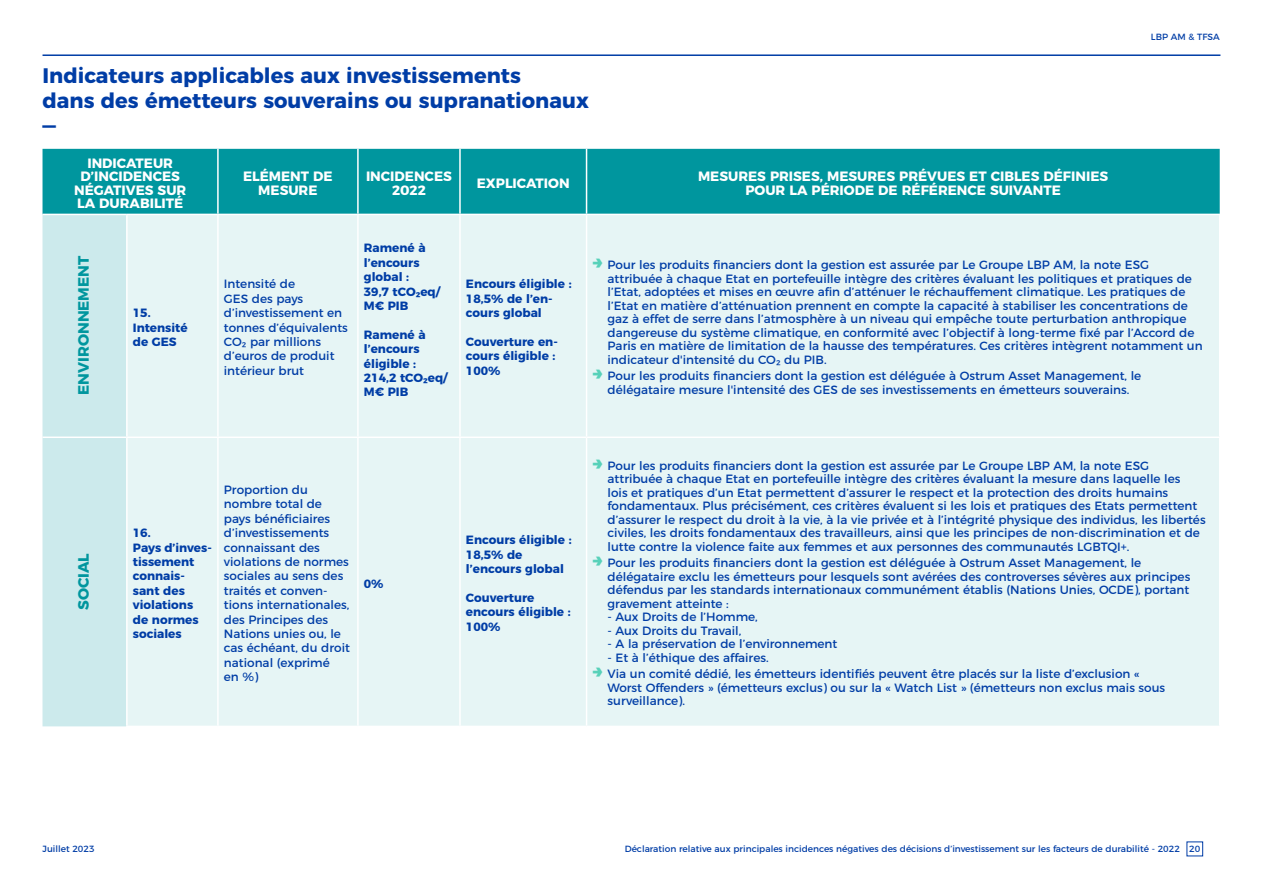
<style>
.page{position:relative;width:1263px;height:893px;background:#fff}
.page>*{position:absolute;margin:0;border:0;box-sizing:border-box;transform-origin:0 0}
.t1{font:700 21px/25.2px "Montserrat";color:#003da6}
.t2{font:700 15px "Montserrat";color:#00969e}
.t3{font:700 13.5px/13.5px "Montserrat";color:#fff;text-align:center}
.t4{font:12px/14.4px "Montserrat";color:#003da6}
.t5{font:700 12px/14.4px "Montserrat";color:#003da6}
.t6{font:9px "Montserrat";color:#003da6}
.s1{font-weight:100;font-size:18px;color:#58d1b9}
</style>
<div class="page">
<hr style="left:43px;top:54px;width:1177px;height:2px;background:#003da6">
<div style="left:43px;top:149px;width:1177px;height:65px;background:#00969e"></div>
<div style="left:43px;top:215px;width:83px;height:511px;background:#cceaec"></div>
<div style="left:128px;top:215px;width:1091px;height:511px;background:#e6f5f5"></div>
<hr style="left:217px;top:149px;width:2px;height:65px;background:#fff">
<hr style="left:357px;top:149px;width:2px;height:65px;background:#fff">
<hr style="left:459px;top:149px;width:2px;height:65px;background:#fff">
<hr style="left:586px;top:149px;width:1px;height:65px;background:#fff">
<hr style="left:127px;top:436px;width:91px;height:2px;background:#fff">
<hr style="left:358px;top:436px;width:102px;height:2px;background:#fff">
<hr style="left:460px;top:436px;width:126px;height:2px;background:#fff">
<hr style="left:586px;top:436px;width:634px;height:2px;background:#fff">
<hr style="left:218px;top:436px;width:140px;height:2px;background:#fff">
<hr style="left:459px;top:438px;width:2px;height:288px;background:#fff">
<hr style="left:586px;top:438px;width:1px;height:288px;background:#fff">
<hr style="left:43px;top:436px;width:84px;height:2px;background:#fff">
<hr style="left:217px;top:215px;width:2px;height:221px;background:#fff">
<hr style="left:217px;top:438px;width:2px;height:288px;background:#fff">
<hr style="left:357px;top:215px;width:2px;height:221px;background:#fff">
<hr style="left:357px;top:438px;width:2px;height:288px;background:#fff">
<hr style="left:459px;top:215px;width:2px;height:221px;background:#fff">
<hr style="left:586px;top:215px;width:1px;height:221px;background:#fff">
<h1 class="t1" style="left:43px;top:61px;width:548px">Indicateurs applicables aux investissements<br>dans des émetteurs souverains ou supranationaux —</h1>
<p class="t3" style="left:74px;top:155px;width:114px">INDICATEUR<br>D’INCIDENCES<br>NÉGATIVES SUR<br>LA DURABILITÉ</p>
<p class="t3" style="left:243px;top:169px;width:91px">ELÉMENT DE<br>MESURE</p>
<p class="t3" style="left:366px;top:169px;width:87px">INCIDENCES<br>2022</p>
<p class="t3" style="left:477px;top:176px;width:94px">EXPLICATION</p>
<p class="t3" style="left:698px;top:169px;width:412px">MESURES PRISES, MESURES PRÉVUES ET CIBLES DÉFINIES<br>POUR LA PÉRIODE DE RÉFÉRENCE SUIVANTE</p>
<p class="t6" style="left:1151px;top:29px;width:70px">LBP AM &amp; TFSA</p>
<p class="t2" style="left:71px;top:395px;width:141px;rotate:-90deg">ENVIRONNEMENT</p>
<p class="t2" style="left:71px;top:610px;width:58px;rotate:-90deg">SOCIAL</p>
<p class="t5" style="left:133px;top:305px;width:56px">15.<br>Intensité de GES</p>
<p class="t4" style="left:224px;top:276px;width:125px">Intensité de<br>GES des pays d’investissement en tonnes d’équivalents<br>CO₂ par millions d’euros de produit intérieur brut</p>
<p class="t5" style="left:364px;top:240px;width:78px">Ramené à l’encours global :<br>39,7 tCO₂eq/<br>M€ PIB</p>
<p class="t5" style="left:364px;top:326px;width:85px">Ramené à l’encours éligible :<br>214,2 tCO₂eq/<br>M€ PIB</p>
<p class="t5" style="left:466px;top:276px;width:107px">Encours éligible :<br>18,5% de l’en&shy;cours global</p>
<p class="t5" style="left:466px;top:334px;width:93px">Couverture en&shy;cours éligible :<br>100%</p>
<p class="t4" style="left:607px;top:257px;width:597px;line-height:13.5px;text-indent:-15px"><span class="s1">ڱ</span> Pour les produits financiers dont la gestion est assurée par Le Groupe LBP AM, la note ESG attribuée à chaque Etat en portefeuille intègre des critères évaluant les politiques et pratiques de l’Etat, adoptées et mises en œuvre afin d’atténuer le réchauffement climatique. Les pratiques de l’Etat en matière d’atténuation prennent en compte la capacité à stabiliser les concentrations de gaz à effet de serre dans l’atmosphère à un niveau qui empêche toute perturbation anthropique dangereuse du système climatique, en conformité avec l’objectif à long-terme fixé par l’Accord de Paris en matière de limitation de la hausse des températures. Ces critères intègrent notamment un indicateur d'intensité du CO₂ du PIB.</p>
<p class="t4" style="left:592px;top:368px;width:550px;line-height:13.5px;text-align:center"><span class="s1">ڱ</span> Pour les produits financiers dont la gestion est déléguée à Ostrum Asset Management, le délégataire mesure l'intensité des GES de ses investissements en émetteurs souverains.</p>
<p class="t5" style="left:133px;top:525px;width:81px">16.<br>Pays d’inves&shy;tissement connais&shy;sant des violations<br>de normes sociales</p>
<p class="t4" style="left:224px;top:482px;width:128px">Proportion du nombre total de pays bénéficiaires d’investissements connaissant des violations de normes sociales au sens des traités et conven&shy;tions internationales, des Principes des<br>Nations unies ou, le cas échéant, du droit national (exprimé<br>en %)</p>
<p class="t5" style="left:364px;top:575px;width:21px">0%</p>
<p class="t5" style="left:466px;top:532px;width:107px">Encours éligible :<br>18,5% de l’encours global</p>
<p class="t5" style="left:466px;top:590px;width:106px">Couverture encours éligible :<br>100%</p>
<p class="t4" style="left:607px;top:458px;width:600px;line-height:13.5px;text-indent:-15px"><span class="s1">ڱ</span> Pour les produits financiers dont la gestion est assurée par Le Groupe LBP AM, la note ESG attribuée à chaque Etat en portefeuille intègre des critères évaluant la mesure dans laquelle les<br>lois et pratiques d’un Etat permettent d’assurer le respect et la protection des droits humains fondamentaux. Plus précisément, ces critères évaluent si les lois et pratiques des Etats permettent d’assurer le respect du droit à la vie, à la vie privée et à l’intégrité physique des individus, les libertés civiles, les droits fondamentaux des travailleurs, ainsi que les principes de non-discrimination et de lutte contre la violence faite aux femmes et aux personnes des communautés LGBTQI+.</p>
<p class="t4" style="left:607px;top:555px;width:584px;line-height:13.5px;text-indent:-15px"><span class="s1">ڱ</span> Pour les produits financiers dont la gestion est déléguée à Ostrum Asset Management, le délégataire exclu les émetteurs pour lesquels sont avérées des controverses sévères aux principes défendus par les standards internationaux communément établis (Nations Unies, OCDE), portant gravement atteinte :</p>
<p class="t4" style="left:607px;top:609px;width:152px">- Aux Droits de l’Homme,</p>
<p class="t4" style="left:607px;top:622px;width:135px">- Aux Droits du Travail,</p>
<p class="t4" style="left:607px;top:636px;width:231px">- A la préservation de l’environnement</p>
<p class="t4" style="left:592px;top:648px;width:548px;line-height:16.5px;text-indent:15px">- Et à l’éthique des affaires.<br><span class="s1">ڱ</span> Via un comité dédié, les émetteurs identifiés peuvent être placés sur la liste d’exclusion «</p>
<p class="t4" style="left:607px;top:680px;width:559px;line-height:13.5px">Worst Offenders » (émetteurs exclus) ou sur la « Watch List » (émetteurs non exclus mais sous surveillance).</p>
<p class="t6" style="left:43px;top:841px;width:54px">Juillet 2023</p>
<p class="t6" style="left:625px;top:841px;width:577px">Déclaration relative aux principales incidences négatives des décisions d’investissement sur les facteurs de durabilité - 2022 20</p>
</div>
